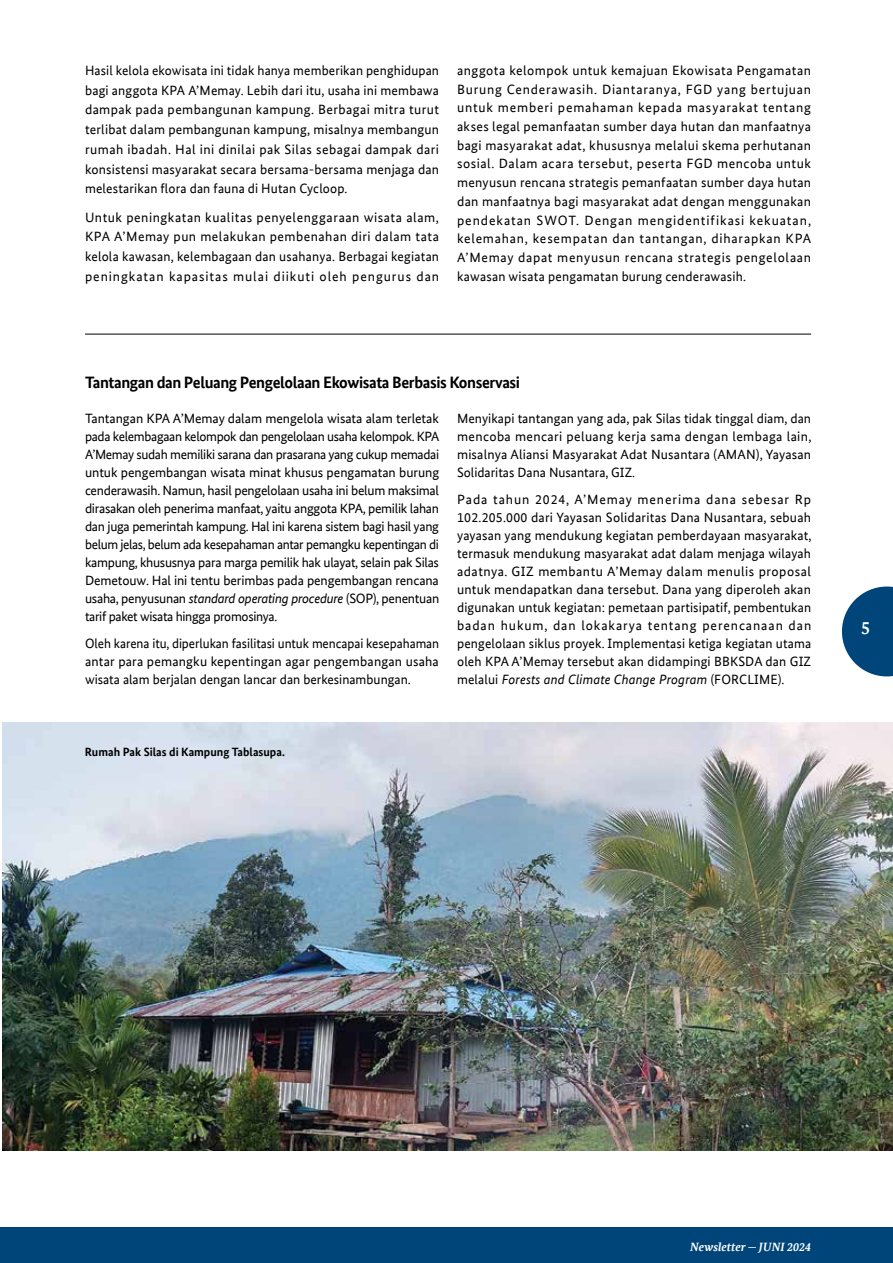
<style>
.page{position:relative;width:893px;height:1263px;background:#fff}
.page>*{position:absolute;margin:0;border:0;box-sizing:border-box;transform-origin:0 0}
.t1{font:700 18px "Bundes Serif Office T";color:#fff}
.t2{font:700 16.5px "Bundes Sans Office";letter-spacing:-.025em;color:#000}
.t3{font:13.5px/18px "Bundes Sans Office";letter-spacing:.01em;color:#000;text-align:justify}
.t4{font:700 12px "Bundes Sans Office";color:#000}
.t5{font:italic 700 12px "Bundes Serif Office T";color:#fff}
.s1{font-style:italic}
.s2{font-style:normal}
</style>
<div class="page">
<img style="left:2px;top:723px;width:891px;height:427px">
<hr style="left:85px;top:334px;width:726px;height:1px;background:#000">
<div style="left:0;top:1227px;width:893px;height:36px;background:#004579"></div>
<svg style="left:842px;top:586px;width:51px;height:90px"></svg>
<p class="t3" style="left:85px;top:61px;width:356px;line-height:19.6px">Hasil kelola ekowisata ini tidak hanya memberikan penghidupan bagi anggota KPA A’Memay. Lebih dari itu, usaha ini membawa dampak pada pembangunan kampung. Berbagai mitra turut terlibat dalam pembangunan kampung, misalnya membangun rumah ibadah. Hal ini dinilai pak Silas sebagai dampak dari konsistensi masyarakat secara bersama-bersama menjaga dan melestarikan flora dan fauna di Hutan Cycloop.</p>
<p class="t3" style="left:85px;top:207px;width:356px;line-height:19.6px">Untuk peningkatan kualitas penyelenggaraan wisata alam, KPA A’Memay pun melakukan pembenahan diri dalam tata kelola kawasan, kelembagaan dan usahanya. Berbagai kegiatan peningkatan kapasitas mulai diikuti oleh pengurus dan</p>
<p class="t3" style="left:457px;top:61px;width:356px;line-height:18.8px">anggota kelompok untuk kemajuan Ekowisata Pengamatan Burung Cenderawasih. Diantaranya, FGD yang bertujuan untuk memberi pemahaman kepada masyarakat tentang akses legal pemanfaatan sumber daya hutan dan manfaatnya bagi masyarakat adat, khususnya melalui skema perhutanan sosial. Dalam acara tersebut, peserta FGD mencoba untuk menyusun rencana strategis pemanfaatan sumber daya hutan dan manfaatnya bagi masyarakat adat dengan menggunakan pendekatan SWOT. Dengan mengidentifikasi kekuatan, kelemahan, kesempatan dan tantangan, diharapkan KPA A’Memay dapat menyusun rencana strategis pengelolaan kawasan wisata pengamatan burung cenderawasih.</p>
<p class="t2" style="left:85px;top:373px;width:436px">Tantangan dan Peluang Pengelolaan Ekowisata Berbasis Konservasi</p>
<p class="t3" style="left:85px;top:410px;width:356px">Tantangan KPA A’Memay dalam mengelola wisata alam terletak pada kelembagaan kelompok dan pengelolaan usaha kelompok. KPA A’Memay sudah memiliki sarana dan prasarana yang cukup memadai untuk pengembangan wisata minat khusus pengamatan burung cenderawasih. Namun, hasil pengelolaan usaha ini belum maksimal dirasakan oleh penerima manfaat, yaitu anggota KPA, pemilik lahan dan juga pemerintah kampung. Hal ini karena sistem bagi hasil yang belum jelas, belum ada kesepahaman antar pemangku kepentingan di kampung, khususnya para marga pemilik hak ulayat, selain pak Silas Demetouw. Hal ini tentu berimbas pada pengembangan rencana usaha, penyusunan <span class="s1">standard operating procedure</span> (SOP), penentuan tarif paket wisata hingga promosinya.</p>
<p class="t3" style="left:85px;top:634px;width:356px">Oleh karena itu, diperlukan fasilitasi untuk mencapai kesepahaman antar para pemangku kepentingan agar pengembangan usaha wisata alam berjalan dengan lancar dan berkesinambungan.</p>
<p class="t3" style="left:457px;top:410px;width:356px">Menyikapi tantangan yang ada, pak Silas tidak tinggal diam, dan mencoba mencari peluang kerja sama dengan lembaga lain, misalnya Aliansi Masyarakat Adat Nusantara (AMAN), Yayasan Solidaritas Dana Nusantara, GIZ.</p>
<p class="t3" style="left:457px;top:490px;width:356px">Pada tahun 2024, A’Memay menerima dana sebesar Rp 102.205.000 dari Yayasan Solidaritas Dana Nusantara, sebuah yayasan yang mendukung kegiatan pemberdayaan masyarakat, termasuk mendukung masyarakat adat dalam menjaga wilayah adatnya. GIZ membantu A’Memay dalam menulis proposal untuk mendapatkan dana tersebut. Dana yang diperoleh akan digunakan untuk kegiatan: pemetaan partisipatif, pembentukan badan hukum, dan lokakarya tentang perencanaan dan pengelolaan siklus proyek. Implementasi ketiga kegiatan utama oleh KPA A’Memay tersebut akan didampingi BBKSDA dan GIZ melalui <span class="s1">Forests and Climate Change Program</span> (FORCLIME).</p>
<p class="t4" style="left:85px;top:744px;width:201px">Rumah Pak Silas di Kampung Tablasupa.</p>
<h1 class="t1" style="left:861px;top:618px;width:10px">5</h1>
<p class="t5" style="left:690px;top:1239px;width:122px">Newsletter <span class="s2">—</span> JUNI 2024</p>
</div>
